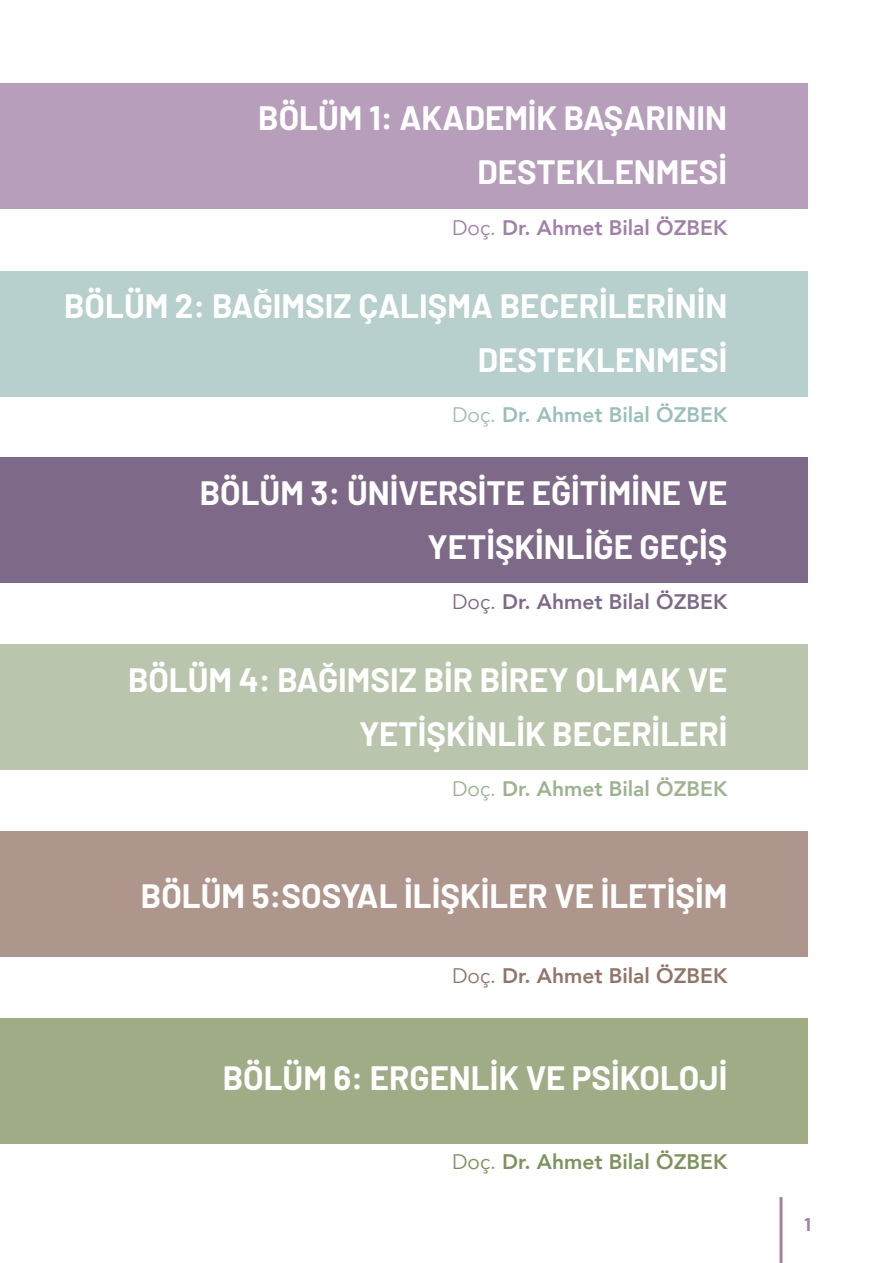
<style>
.page{position:relative;width:893px;height:1263px;background:#fff}
.page>*{position:absolute;margin:0;border:0;box-sizing:border-box;transform-origin:0 0}
.t1{font:700 33px/54px "Barlow";color:#fff;text-align:right}
.t2{font:800 21px "Avenir";color:#a080a7}
.t3{font:800 21px "Avenir";color:#9bbebb}
.t4{font:800 21px "Avenir";color:#7e6988}
.t5{font:800 21px "Avenir";color:#9db38f}
.t6{font:800 21px "Avenir";color:#927569}
.t7{font:800 21px "Avenir";color:#7f925e}
.t8{font:700 18px "Barlow";color:#a080a7}
.s1{font-weight:400}
</style>
<div class="page">
<hr style="left:779px;top:1197px;width:3px;height:66px;background:#a080a7">
<div style="left:0;top:83px;width:808px;height:125px;background:#b79fbc"></div>
<div style="left:0;top:271px;width:808px;height:125px;background:#b7cfcd"></div>
<div style="left:0;top:458px;width:808px;height:125px;background:#7e6988"></div>
<div style="left:0;top:644px;width:808px;height:126px;background:#b9c5ac"></div>
<div style="left:0;top:831px;width:808px;height:126px;background:#ae968c"></div>
<div style="left:0;top:1018px;width:808px;height:126px;background:#9fac85"></div>
<p class="t1" style="left:258px;top:89px;width:470px">BÖLÜM 1: AKADEMİK BAŞARININ<br>DESTEKLENMESİ</p>
<p class="t2" style="left:452px;top:211px;width:277px"><span class="s1">Doç.</span> Dr. Ahmet Bilal ÖZBEK</p>
<p class="t1" style="left:64px;top:277px;width:665px">BÖLÜM 2: BAĞIMSIZ ÇALIŞMA BECERİLERİNİN<br>DESTEKLENMESİ</p>
<p class="t3" style="left:452px;top:398px;width:277px"><span class="s1">Doç.</span> Dr. Ahmet Bilal ÖZBEK</p>
<p class="t1" style="left:200px;top:464px;width:529px">BÖLÜM 3: ÜNİVERSİTE EĞİTİMİNE VE<br>YETİŞKİNLİĞE GEÇİŞ</p>
<p class="t4" style="left:452px;top:585px;width:277px"><span class="s1">Doç.</span> Dr. Ahmet Bilal ÖZBEK</p>
<p class="t1" style="left:128px;top:650px;width:601px">BÖLÜM 4: BAĞIMSIZ BİR BİREY OLMAK VE<br>YETİŞKİNLİK BECERİLERİ</p>
<p class="t5" style="left:452px;top:772px;width:277px"><span class="s1">Doç.</span> Dr. Ahmet Bilal ÖZBEK</p>
<p class="t1" style="left:141px;top:866px;width:588px">BÖLÜM 5:SOSYAL İLİŞKİLER VE İLETİŞİM</p>
<p class="t6" style="left:452px;top:959px;width:277px"><span class="s1">Doç.</span> Dr. Ahmet Bilal ÖZBEK</p>
<p class="t1" style="left:223px;top:1049px;width:506px">BÖLÜM 6: ERGENLİK VE PSİKOLOJİ</p>
<p class="t7" style="left:452px;top:1146px;width:277px"><span class="s1">Doç.</span> Dr. Ahmet Bilal ÖZBEK</p>
<p class="t8" style="left:804px;top:1211px;width:8px">1</p>
</div>
